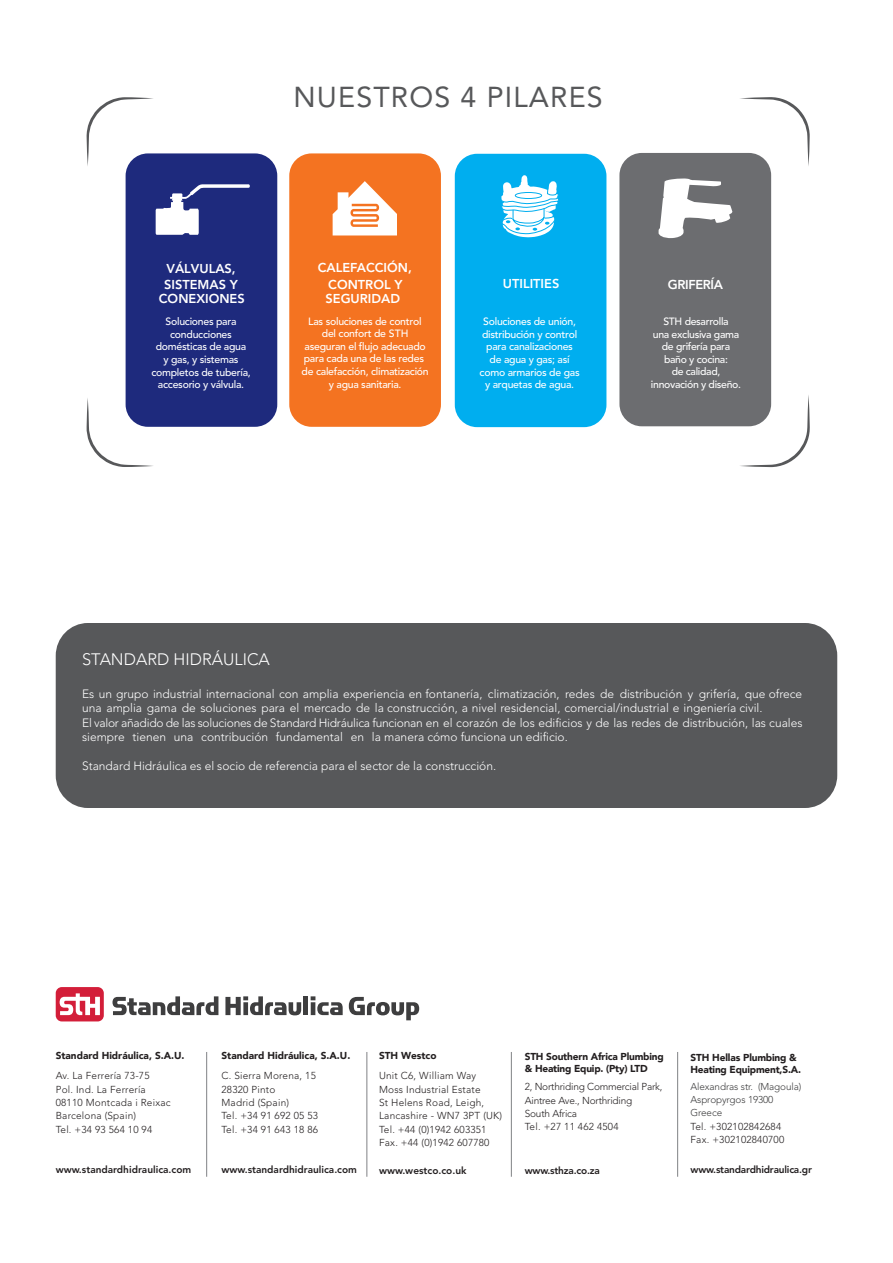
<style>
.page{position:relative;width:893px;height:1263px;background:#fff}
.page>*{position:absolute;margin:0;border:0;box-sizing:border-box;transform-origin:0 0}
.t1{font:28.65px "Avenir LT Std";letter-spacing:.04em;color:#57585a}
.t2{font:300 16.5px "Avenir LT Std";color:#fff}
.t3{font:800 12.75px/16.4px "Avenir LT Std";color:#fff;text-align:center}
.t4{font:800 12.75px "Avenir LT Std";letter-spacing:-.03em;color:#fff}
.t5{font:300 12px/14.4px "Avenir LT Std";color:#fff}
.t6{font:500 10.5px/12.6px "Avenir LT Std";letter-spacing:-.025em;color:#fff;text-align:center}
.t7{font:300 10.05px/13.4px "Avenir LT Std";letter-spacing:.02em;color:#231f20}
.t8{font:900 10.05px/11.7px "Avenir";letter-spacing:-.02em;color:#231f20}
.t9{font:300 10.05px/13.4px "Avenir LT Std";letter-spacing:-.02em;color:#231f20}
.t10{font:800 10.05px "Avenir LT Std";color:#231f20}
.t11{font:900 10.05px "Avenir";color:#231f20}
.t12{font:800 10.05px "Avenir LT Std";letter-spacing:-.02em;color:#231f20}
.t13{font:300 9.9px/13.2px "Avenir LT Std";letter-spacing:-.01em;color:#3e3e3f}
</style>
<div class="page">
<div style="left:56px;top:623px;width:781px;height:185px;background:#57585a;border-radius:32px"></div>
<div style="left:56px;top:987px;width:48px;height:34px;background:#d31e39;border-radius:6px"></div>
<svg style="left:60px;top:993px;width:40px;height:22px"></svg>
<svg style="left:113px;top:996px;width:105px;height:19px"></svg>
<svg style="left:225px;top:996px;width:76px;height:19px"></svg>
<div style="left:303px;top:996px;width:5px;height:19px;background:#3e3e3f"></div>
<svg style="left:311px;top:996px;width:32px;height:19px"></svg>
<svg style="left:349px;top:997px;width:70px;height:23px"></svg>
<hr style="left:206px;top:1052px;width:1px;height:125px;background:#808285">
<hr style="left:367px;top:1052px;width:1px;height:125px;background:#808285">
<hr style="left:511px;top:1052px;width:1px;height:125px;background:#808285">
<hr style="left:677px;top:1052px;width:1px;height:125px;background:#808285">
<div style="left:126px;top:153px;width:151px;height:274px;background:#1e2a7d;border-radius:22px"></div>
<div style="left:289px;top:153px;width:152px;height:274px;background:#f47321;border-radius:22px"></div>
<div style="left:455px;top:154px;width:151px;height:273px;background:#00aeef;border-radius:22px"></div>
<div style="left:619px;top:153px;width:152px;height:273px;background:#6c6d70;border-radius:22px"></div>
<svg style="left:333px;top:181px;width:64px;height:54px"></svg>
<svg style="left:501px;top:175px;width:58px;height:62px"></svg>
<svg style="left:658px;top:178px;width:74px;height:60px"></svg>
<svg style="left:86px;top:97px;width:68px;height:70px"></svg>
<svg style="left:86px;top:397px;width:68px;height:70px"></svg>
<svg style="left:739px;top:394px;width:71px;height:73px"></svg>
<svg style="left:740px;top:97px;width:70px;height:70px"></svg>
<svg style="left:156px;top:184px;width:94px;height:51px"></svg>
<h1 class="t1" style="left:294px;top:81px;width:311px">NUESTROS 4 PILARES</h1>
<p class="t3" style="left:318px;top:260px;width:96px">CALEFACCIÓN,<br>CONTROL Y</p>
<p class="t3" style="left:325px;top:290px;width:76px">SEGURIDAD</p>
<p class="t6" style="left:302px;top:315px;width:129px">Las soluciones de control del confort de STH aseguran el flujo adecuado para cada una de las redes de calefacción, climatización y agua sanitaria.</p>
<p class="t3" style="left:164px;top:260px;width:75px;text-align:left">VÁLVULAS,<br>SISTEMAS Y</p>
<p class="t3" style="left:159px;top:290px;width:87px">CONEXIONES</p>
<p class="t6" style="left:151px;top:315px;width:101px">Soluciones para conducciones domésticas de agua<br>y gas, y sistemas completos de tubería, accesorio y válvula.</p>
<p class="t6" style="left:651px;top:315px;width:92px">STH desarrolla<br>una exclusiva gama de grifería para baño y cocina:<br>de calidad, innovación y diseño.</p>
<p class="t3" style="left:503px;top:275px;width:58px">UTILITIES</p>
<p class="t4" style="left:668px;top:277px;width:57px">GRIFERÍA</p>
<p class="t6" style="left:480px;top:315px;width:102px">Soluciones de unión, distribución y control para canalizaciones de agua y gas; así como armarios de gas y arquetas de agua.</p>
<h2 class="t2" style="left:82px;top:649px;width:189px">STANDARD HIDRÁULICA</h2>
<p class="t5" style="left:82px;top:686px;width:722px">Es un grupo industrial internacional con amplia experiencia en fontanería, climatización, redes de distribución y grifería, que ofrece una amplia gama de soluciones para el mercado de la construcción, a nivel residencial, comercial/industrial e ingeniería civil.<br>El valor añadido de las soluciones de Standard Hidráulica funcionan en el corazón de los edificios y de las redes de distribución, las cuales siempre tienen una contribución fundamental en la manera cómo funciona un edificio.</p>
<p class="t5" style="left:82px;top:758px;width:416px">Standard Hidráulica es el socio de referencia para el sector de la construcción.</p>
<p class="t11" style="left:56px;top:1047px;width:130px">Standard Hidráulica, S.A.U.</p>
<p class="t7" style="left:56px;top:1069px;width:116px">Av. La Ferrería 73-75<br>Pol. Ind. La Ferrería<br>08110 Montcada i Reixac<br>Barcelona (Spain)<br>Tel. +34 93 564 10 94</p>
<p class="t10" style="left:56px;top:1163px;width:137px">www.standardhidraulica.com</p>
<p class="t11" style="left:221px;top:1047px;width:130px">Standard Hidráulica, S.A.U.</p>
<p class="t7" style="left:221px;top:1069px;width:98px">C. Sierra Morena, 15<br>28320 Pinto<br>Madrid (Spain)<br>Tel. +34 91 692 05 53<br>Tel. +34 91 643 18 86</p>
<p class="t10" style="left:221px;top:1163px;width:137px">www.standardhidraulica.com</p>
<p class="t11" style="left:379px;top:1047px;width:59px">STH Westco</p>
<p class="t7" style="left:379px;top:1069px;width:125px">Unit C6, William Way<br>Moss Industrial Estate<br>St Helens Road, Leigh,<br>Lancashire - WN7 3PT (UK)<br>Tel. +44 (0)1942 603351<br>Fax. +44 (0)1942 607780</p>
<p class="t10" style="left:379px;top:1164px;width:89px">www.westco.co.uk</p>
<p class="t8" style="left:525px;top:1050px;width:140px">STH Southern Africa Plumbing &amp; Heating Equip. (Pty) LTD</p>
<p class="t9" style="left:525px;top:1080px;width:139px">2, Northriding Commercial Park,<br>Aintree Ave., Northriding<br>South Africa<br>Tel. +27 11 462 4504</p>
<p class="t12" style="left:525px;top:1164px;width:77px">www.sthza.co.za</p>
<p class="t8" style="left:690px;top:1051px;width:112px">STH Hellas Plumbing &amp;<br>Heating Equipment,S.A.</p>
<p class="t13" style="left:690px;top:1080px;width:112px">Alexandras str. (Magoula)<br>Aspropyrgos 19300<br>Greece</p>
<p class="t7" style="left:690px;top:1119px;width:95px">Tel. +302102842684<br>Fax. +302102840700</p>
<p class="t12" style="left:690px;top:1164px;width:123px">www.standardhidraulica.gr</p>
</div>
